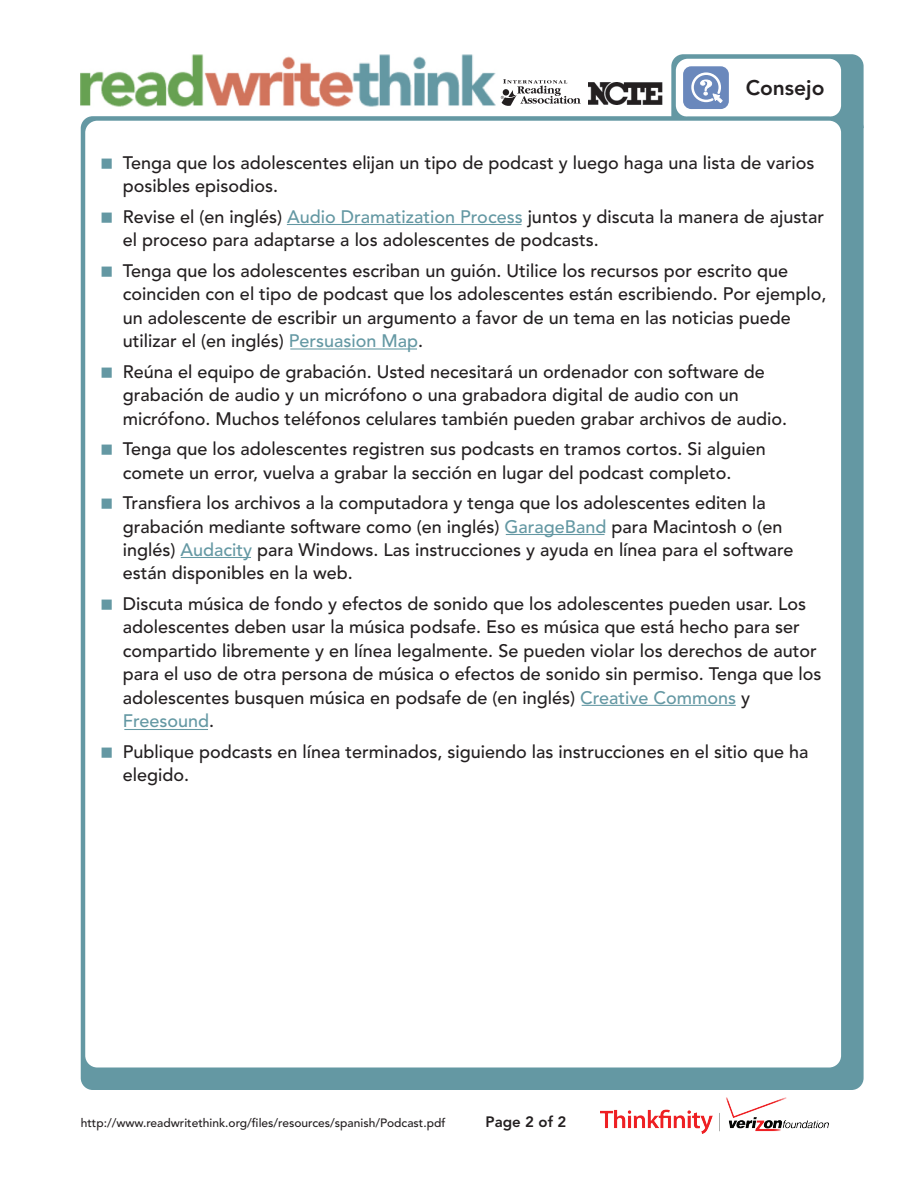
<style>
.page{position:relative;width:918px;height:1188px;background:#fff}
.page>*{position:absolute;margin:0;border:0;box-sizing:border-box;transform-origin:0 0}
.t1{font:800 21px "Avenir LT Std";color:#231f20}
.t2{font:500 18px/23.4px "Avenir LT Std";color:#231f20}
.t3{font:800 15px "Avenir LT Std";color:#231f20}
.t4{font:500 12px "Avenir LT Std";color:#231f20}
.s1{color:#6498a3}
</style>
<div class="page">
<div style="left:81px;top:116px;width:783px;height:974px;background:#6498a3;border-radius:12px"></div>
<div style="left:85px;top:121px;width:756px;height:946px;background:#fff;border-radius:12px"></div>
<svg style="left:671px;top:54px;width:193px;height:74px"></svg>
<img style="left:600px;top:1097px;width:228px;height:37px">
<svg style="left:80px;top:77px;width:460px;height:63px"></svg>
<svg style="left:540px;top:89px;width:204px;height:39px"></svg>
<img style="left:81px;top:54px;width:417px;height:53px">
<div style="left:498px;top:43px;width:172px;height:66px;background:#fff"></div>
<svg style="left:501px;top:79px;width:80px;height:27px"></svg>
<img style="left:589px;top:82px;width:73px;height:23px">
<hr style="left:287px;top:224px;width:235px;height:1px;background:#6498a3">
<hr style="left:290px;top:348px;width:127px;height:2px;background:#6498a3">
<hr style="left:506px;top:534px;width:99px;height:1px;background:#6498a3">
<hr style="left:181px;top:557px;width:70px;height:1px;background:#6498a3">
<hr style="left:124px;top:729px;width:84px;height:1px;background:#6498a3">
<hr style="left:582px;top:705px;width:154px;height:1px;background:#6498a3">
<p class="t1" style="left:746px;top:75px;width:80px">Consejo</p>
<p class="t2" style="left:123px;top:152px;width:693px">Tenga que los adolescentes elijan un tipo de podcast y luego haga una lista de varios posibles episodios.</p>
<p class="t2" style="left:123px;top:206px;width:703px">Revise el (en inglés) <span class="s1">Audio Dramatization Process</span> juntos y discuta la manera de ajustar el proceso para adaptarse a los adolescentes de podcasts.</p>
<p class="t2" style="left:123px;top:260px;width:705px">Tenga que los adolescentes escriban un guión. Utilice los recursos por escrito que coinciden con el tipo de podcast que los adolescentes están escribiendo. Por ejemplo, un adolescente de escribir un argumento a favor de un tema en las noticias puede utilizar el (en inglés) <span class="s1">Persuasion Map</span>.</p>
<p class="t2" style="left:123px;top:360px;width:666px">Reúna el equipo de grabación. Usted necesitará un ordenador con software de grabación de audio y un micrófono o una grabadora digital de audio con un micrófono. Muchos teléfonos celulares también pueden grabar archivos de audio.</p>
<p class="t2" style="left:123px;top:438px;width:644px">Tenga que los adolescentes registren sus podcasts en tramos cortos. Si alguien comete un error, vuelva a grabar la sección en lugar del podcast completo.</p>
<p class="t2" style="left:123px;top:492px;width:672px">Transfiera los archivos a la computadora y tenga que los adolescentes editen la grabación mediante software como (en inglés) <span class="s1">GarageBand</span> para Macintosh o (en inglés) <span class="s1">Audacity</span> para Windows. Las instrucciones y ayuda en línea para el software están disponibles en la web.</p>
<p class="t2" style="left:123px;top:593px;width:700px">Discuta música de fondo y efectos de sonido que los adolescentes pueden usar. Los adolescentes deben usar la música podsafe. Eso es música que está hecho para ser compartido libremente y en línea legalmente. Se pueden violar los derechos de autor para el uso de otra persona de música o efectos de sonido sin permiso. Tenga que los adolescentes busquen música en podsafe de (en inglés) <span class="s1">Creative Commons</span> y <span class="s1">Freesound</span>.</p>
<p class="t2" style="left:123px;top:740px;width:687px">Publique podcasts en línea terminados, siguiendo las instrucciones en el sitio que ha elegido.</p>
<p class="t4" style="left:81px;top:1116px;width:366px">http://www.readwritethink.org/files/resources/spanish/Podcast.pdf</p>
<p class="t3" style="left:486px;top:1113px;width:82px">Page 2 of 2</p>
</div>
